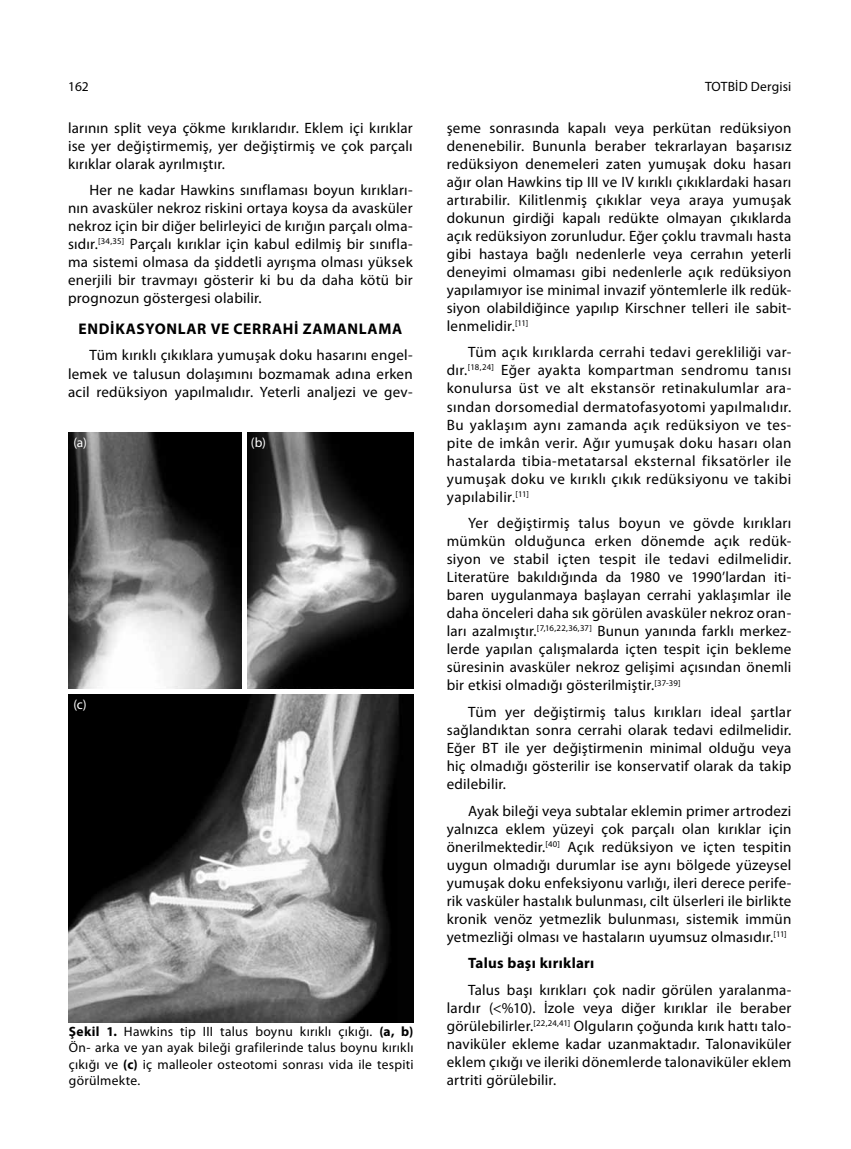
<style>
.page{position:relative;width:851px;height:1149px;background:#fff}
.page>*{position:absolute;margin:0;border:0;box-sizing:border-box;transform-origin:0 0}
.t1{font:700 15.45px "Myriad Pro";letter-spacing:.045em;color:#000}
.t2{font:15px/18px "Myriad Pro";letter-spacing:.015em;color:#000;text-align:justify}
.t3{font:700 15px "Myriad Pro";letter-spacing:.02em;color:#000}
.t4{font:13.5px/16.2px "Myriad Pro";letter-spacing:.015em;color:#000;text-align:justify}
.t5{font:13.5px "Myriad Pro";color:#fff}
.s1{font-weight:700}
</style>
<div class="page">
<img style="left:69px;top:432px;width:344px;height:589px">
<hr style="left:242px;top:430px;width:4px;height:261px;background:#fff">
<div style="left:68px;top:689px;width:347px;height:5px;background:#fff"></div>
<p class="t4" style="left:68px;top:78px;width:22px">162</p>
<p class="t4" style="left:705px;top:78px;width:88px">TOTBİD Dergisi</p>
<p class="t2" style="left:68px;top:118px;width:346px">larının split veya çökme kırıklarıdır. Eklem içi kırıklar ise yer değiştirmemiş, yer değiştirmiş ve çok parçalı kırıklar olarak ayrılmıştır.</p>
<p class="t2" style="left:68px;top:181px;width:346px;text-indent:21px">Her ne kadar Hawkins sınıflaması boyun kırıkları&shy;nın avasküler nekroz riskini ortaya koysa da avasküler nekroz için bir diğer belirleyici de kırığın parçalı olma&shy;sıdır.<sup>[34,35]</sup> Parçalı kırıklar için kabul edilmiş bir sınıfla&shy;ma sistemi olmasa da şiddetli ayrışma olması yüksek enerjili bir travmayı gösterir ki bu da daha kötü bir prognozun göstergesi olabilir.</p>
<p class="t1" style="left:79px;top:318px;width:31px">ENDIKAS</p>
<p class="t1" style="left:145px;top:318px;width:256px">YONLAR VE CERRAHI ZAMANLAMA</p>
<p class="t2" style="left:68px;top:346px;width:346px;text-indent:21px">Tüm kırıklı çıkıklara yumuşak doku hasarını engel&shy;lemek ve talusun dolaşımını bozmamak adına erken acil redüksiyon yapılmalıdır. Yeterli analjezi ve gev-</p>
<p class="t2" style="left:446px;top:118px;width:346px">şeme sonrasında kapalı veya perkütan redüksiyon denenebilir. Bununla beraber tekrarlayan başarısız redüksiyon denemeleri zaten yumuşak doku hasarı ağır olan Hawkins tip III ve IV kırıklı çıkıklardaki hasarı artırabilir. Kilitlenmiş çıkıklar veya araya yumuşak dokunun girdiği kapalı redükte olmayan çıkıklarda açık redüksiyon zorunludur. Eğer çoklu travmalı hasta gibi hastaya bağlı nedenlerle veya cerrahın yeterli deneyimi olmaması gibi nedenlerle açık redüksiyon yapılamıyor ise minimal invazif yöntemlerle ilk redük&shy;siyon olabildiğince yapılıp Kirschner telleri ile sabit&shy;lenmelidir.<sup>[11]</sup></p>
<p class="t2" style="left:446px;top:343px;width:346px;text-indent:21px">Tüm açık kırıklarda cerrahi tedavi gerekliliği var&shy;dır.<sup>[18,24]</sup> Eğer ayakta kompartman sendromu tanısı konulursa üst ve alt ekstansör retinakulumlar ara&shy;sından dorsomedial dermatofasyotomi yapılmalıdır.<br>Bu yaklaşım aynı zamanda açık redüksiyon ve tes&shy;pite de imkân verir. Ağır yumuşak doku hasarı olan hastalarda tibia-metatarsal eksternal fiksatörler ile yumuşak doku ve kırıklı çıkık redüksiyonu ve takibi yapılabilir.<sup>[11]</sup></p>
<p class="t2" style="left:446px;top:514px;width:346px;text-indent:21px">Yer değiştirmiş talus boyun ve gövde kırıkları mümkün olduğunca erken dönemde açık redük&shy;siyon ve stabil içten tespit ile tedavi edilmelidir.<br>Literatüre bakıldığında da 1980 ve 1990’lardan iti&shy;baren uygulanmaya başlayan cerrahi yaklaşımlar ile daha önceleri daha sık görülen avasküler nekroz oran&shy;ları azalmıştır.<sup>[7,16,22,36,37]</sup> Bunun yanında farklı merkez&shy;lerde yapılan çalışmalarda içten tespit için bekleme süresinin avasküler nekroz gelişimi açısından önemli bir etkisi olmadığı gösterilmiştir.<sup>[37-39]</sup></p>
<p class="t2" style="left:446px;top:702px;width:346px;text-indent:21px">Tüm yer değiştirmiş talus kırıkları ideal şartlar sağlandıktan sonra cerrahi olarak tedavi edilmelidir.<br>Eğer BT ile yer değiştirmenin minimal olduğu veya hiç olmadığı gösterilir ise konservatif olarak da takip edilebilir.</p>
<p class="t2" style="left:446px;top:801px;width:346px;text-indent:21px">Ayak bileği veya subtalar eklemin primer artrodezi yalnızca eklem yüzeyi çok parçalı olan kırıklar için önerilmektedir.<sup>[40]</sup> Açık redüksiyon ve içten tespitin uygun olmadığı durumlar ise aynı bölgede yüzeysel yumuşak doku enfeksiyonu varlığı, ileri derece perife&shy;rik vasküler hastalık bulunması, cilt ülserleri ile birlikte kronik venöz yetmezlik bulunması, sistemik immün yetmezliği olması ve hastaların uyumsuz olmasıdır.<sup>[11]</sup></p>
<p class="t3" style="left:468px;top:953px;width:128px">TALUS BAŞI KIRIKLARI</p>
<p class="t2" style="left:446px;top:980px;width:346px;text-indent:21px">Talus başı kırıkları çok nadir görülen yaralanma&shy;lardır (&lt;%10). İzole veya diğer kırıklar ile beraber görülebilirler.<sup>[22,24,41]</sup> Olguların çoğunda kırık hattı talo&shy;naviküler ekleme kadar uzanmaktadır. Talonaviküler eklem çıkığı ve ileriki dönemlerde talonaviküler eklem artriti görülebilir.</p>
<p class="t5" style="left:251px;top:434px;width:17px">(b)</p>
<p class="t5" style="left:73px;top:434px;width:15px">(a)</p>
<p class="t5" style="left:73px;top:695px;width:15px">(c)</p>
<p class="t4" style="left:69px;top:1023px;width:346px"><span class="s1">ŞEKIL 1.</span> Hawkins tip III talus boynu kırıklı çıkığı. <span class="s1">(A, B)<br></span>Ön- arka ve yan ayak bileği grafilerinde talus boynu kırıklı çıkığı ve <span class="s1">(C)</span> iç malleoler osteotomi sonrası vida ile tespiti görülmekte.</p>
</div>
